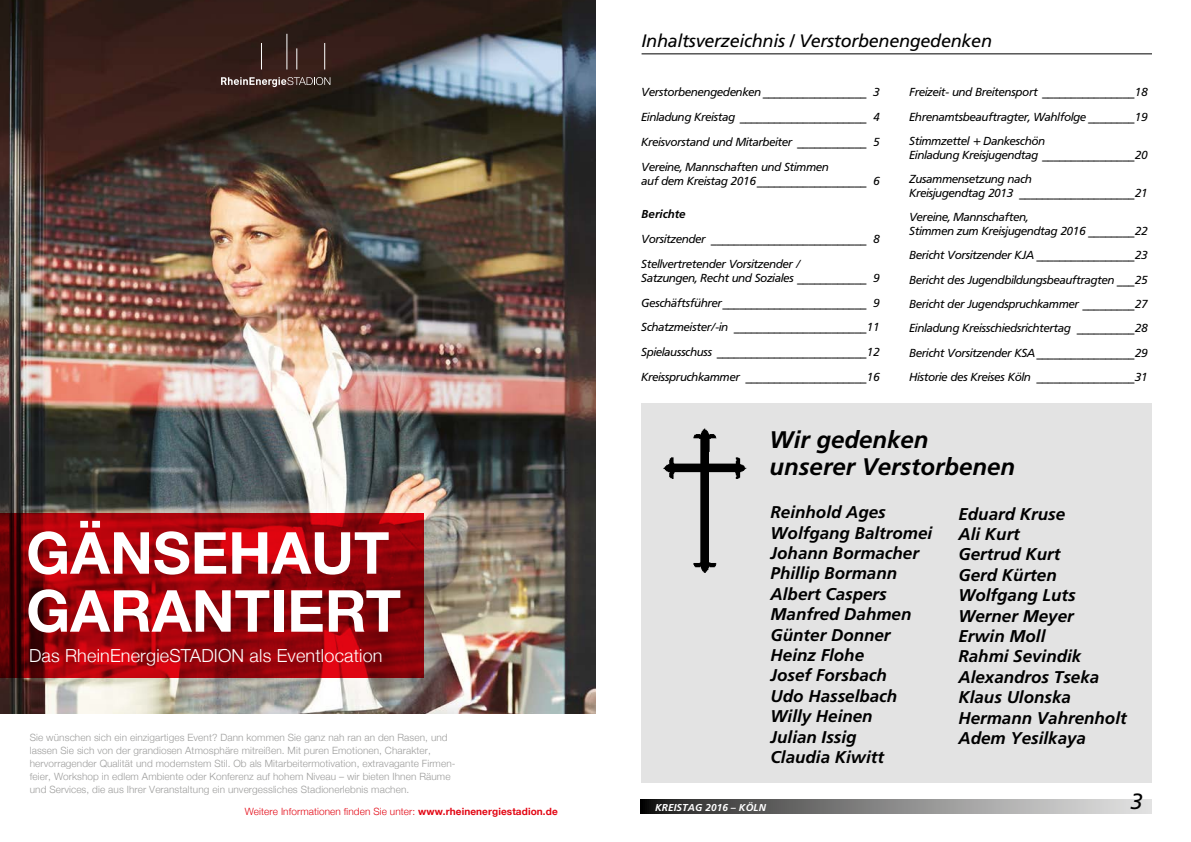
<style>
.page{position:relative;width:1191px;height:842px;background:#fff}
.page>*{position:absolute;margin:0;border:0;box-sizing:border-box;transform-origin:0 0}
.t1{font:700 58px/58px "Helvetica Neue";color:#fff}
.t2{font:italic 700 24px/27px "Frutiger";color:#000}
.t3{font:italic 22px "Frutiger";color:#000}
.t4{font:italic 18px "Frutiger";letter-spacing:-.015em;color:#000}
.t5{font:300 18px "Helvetica Neue";letter-spacing:.01em;color:#fff}
.t6{font:italic 700 17px/20.4px "Frutiger";color:#000}
.t7{font:italic 11.5px/24.4px "Frutiger BSK";color:#000;text-align:justify}
.t8{font:italic 700 11.5px "Frutiger";color:#000}
.t9{font:300 10px/13px "Helvetica Neue";letter-spacing:.01em;color:#9d9d9c}
.t10{font:300 10px "Helvetica Neue";letter-spacing:.01em;color:#e30613}
.t11{font:italic 700 10px "Frutiger";letter-spacing:.01em;color:#fff}
.s1{font-weight:700}
</style>
<div class="page">
<hr style="left:641px;top:53px;width:511px;height:1px;background:#000">
<div style="left:641px;top:403px;width:511px;height:379px;background:#e3e3e3"></div>
<img style="left:663px;top:428px;width:84px;height:145px">
<svg style="left:641px;top:799px;width:510px;height:15px;background:#868686"></svg>
<img style="left:0;top:0;width:595px;height:714px">
<svg style="left:261px;top:43px;width:1px;height:27px"></svg>
<svg style="left:324px;top:43px;width:1px;height:27px"></svg>
<svg style="left:296px;top:48px;width:1px;height:22px"></svg>
<hr style="left:286px;top:34px;width:1px;height:36px;background:#fff">
<svg style="left:221px;top:77px;width:109px;height:10px"></svg>
<svg style="left:0;top:513px;width:424px;height:164px;background:#98030a"></svg>
<h1 class="t1" style="left:26px;top:521px;width:376px">Gänsehaut<br>Garantiert</h1>
<h3 class="t5" style="left:29px;top:641px;width:355px">Das RheinEnergieSTADION als Eventlocation</h3>
<p class="t9" style="left:30px;top:730px;width:427px">Sie wünschen sich ein einzigartiges Event? Dann kommen Sie ganz nah ran an den Rasen, und lassen Sie sich von der grandiosen Atmosphäre mitreißen. Mit puren Emotionen, Charakter, hervorragender Qualität und modernstem Stil. Ob als Mitarbeitermotivation, extravagante Firmen&shy;feier, Workshop in edlem Ambiente oder Konferenz auf hohem Niveau – wir bieten Ihnen Räume und Services, die aus Ihrer Veranstaltung ein unvergessliches Stadionerlebnis machen.</p>
<p class="t10" style="left:245px;top:803px;width:314px">Weitere Informationen finden Sie unter: <span class="s1">www.rheinenergiestadion.de</span></p>
<h3 class="t4" style="left:641px;top:30px;width:352px">Inhaltsverzeichnis / Verstorbenengedenken</h3>
<p class="t7" style="left:641px;top:80px;width:240px;line-height:24.9px">Verstorbenengedenken__________________ 3<br>Einladung Kreistag ______________________ 4<br>Kreisvorstand und Mitarbeiter ____________ 5<br>Vereine, Mannschaften und Stimmen</p>
<p class="t7" style="left:641px;top:169px;width:240px">auf dem Kreistag 2016___________________ 6</p>
<p class="t8" style="left:641px;top:207px;width:46px">Berichte</p>
<p class="t7" style="left:641px;top:227px;width:240px;line-height:24.9px">Vorsitzender ___________________________ 8<br>Stellvertretender Vorsitzender /</p>
<p class="t7" style="left:641px;top:265px;width:240px;line-height:24.9px">Satzungen, Recht und Soziales ____________ 9<br>Geschäftsführer_________________________ 9<br>Schatzmeister/-in _______________________11<br>Spielausschuss __________________________12<br>Kreisspruchkammer _____________________16</p>
<p class="t7" style="left:909px;top:80px;width:240px">Freizeit- und Breitensport ________________18<br>Ehrenamtsbeauftragter, Wahlfolge ________19<br>Stimmzettel + Dankeschön</p>
<p class="t7" style="left:909px;top:143px;width:240px">Einladung Kreisjugendtag ________________20<br>Zusammensetzung nach</p>
<p class="t7" style="left:909px;top:181px;width:240px">Kreisjugendtag 2013 ____________________21<br>Vereine, Mannschaften,</p>
<p class="t7" style="left:909px;top:219px;width:240px">Stimmen zum Kreisjugendtag 2016 ________22<br>Bericht Vorsitzender KJA _________________23<br>Bericht des Jugendbildungsbeauftragten ___25<br>Bericht der Jugendspruchkammer _________27<br>Einladung Kreisschiedsrichtertag __________28<br>Bericht Vorsitzender KSA_________________29<br>Historie des Kreises Köln _________________31</p>
<h2 class="t2" style="left:769px;top:426px;width:247px">Wir gedenken unserer Verstorbenen</h2>
<h3 class="t6" style="left:958px;top:503px;width:170px">Eduard Kruse<br>Ali Kurt<br>Gertrud Kurt<br>Gerd Kürten<br>Wolfgang Luts<br>Werner Meyer<br>Erwin Moll<br>Rahmi Sevindik<br>Alexandros Tseka<br>Klaus Ulonska<br>Hermann Vahrenholt<br>Adem Yesilkaya</h3>
<h3 class="t6" style="left:770px;top:502px;width:163px">Reinhold Ages<br>Wolfgang Baltromei<br>Johann Bormacher<br>Phillip Bormann<br>Albert Caspers<br>Manfred Dahmen<br>Günter Donner<br>Heinz Flohe<br>Josef Forsbach<br>Udo Hasselbach<br>Willy Heinen<br>Julian Issig<br>Claudia Kiwitt</h3>
<p class="t11" style="left:655px;top:801px;width:112px">KREISTAG 2016 – KÖLN</p>
<h3 class="t3" style="left:1130px;top:789px;width:14px">3</h3>
</div>
